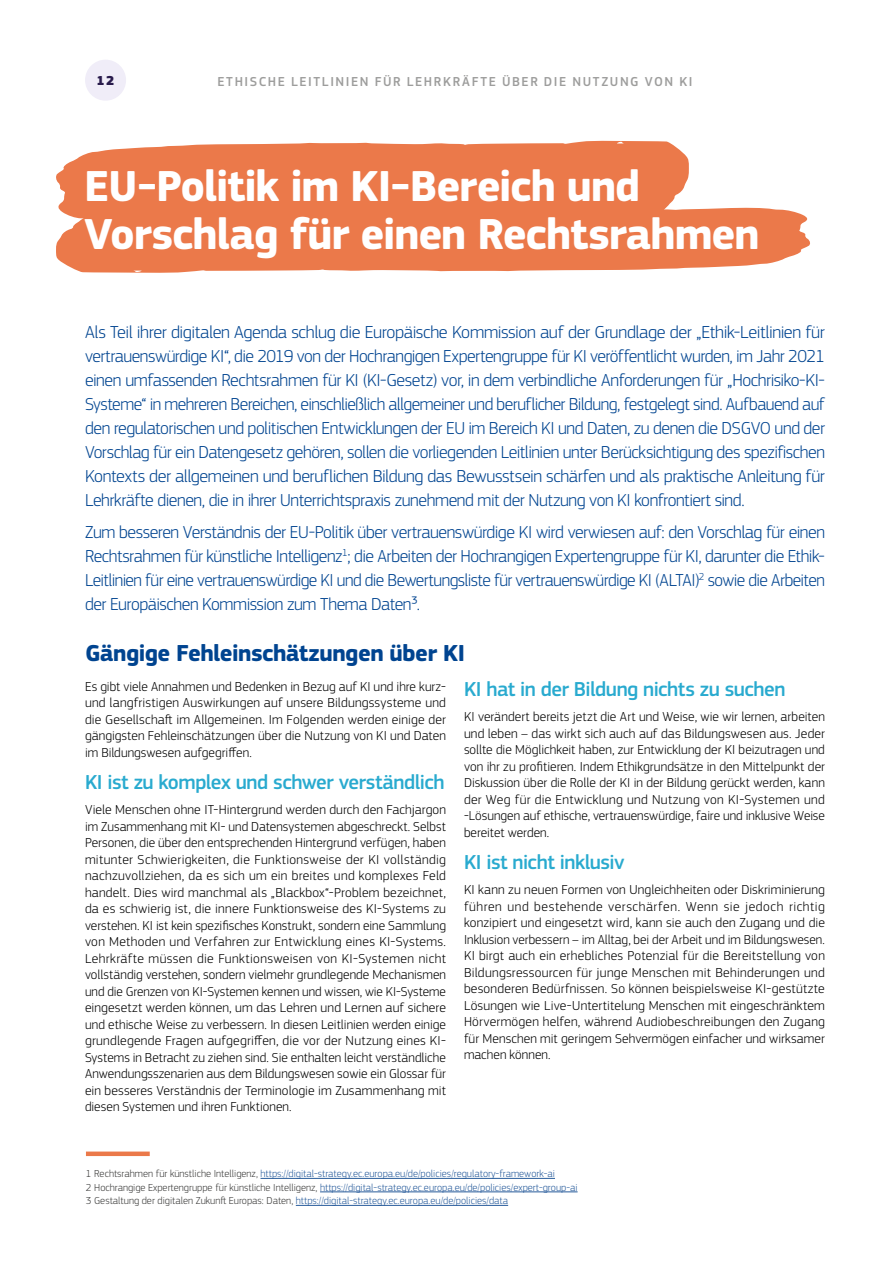
<style>
.page{position:relative;width:893px;height:1263px;background:#fff}
.page>*{position:absolute;margin:0;border:0;box-sizing:border-box;transform-origin:0 0}
.t1{font:700 45px/48px "EC Square Sans Pro";letter-spacing:-.025em;color:#fff}
.t2{font:700 24px "EC Square Sans Pro";letter-spacing:-.02em;color:#004490}
.t3{font:500 21px "EC Square Sans Pro";letter-spacing:-.025em;color:#29aacf}
.Leading_Text{font:300 18px/24px "EC Square Sans Pro";letter-spacing:-.025em;color:#004490;text-align:justify}
.Body{font:300 13.5px/16.5px "EC Square Sans Pro";color:#000;text-align:justify}
.t4{font:500 13.5px "EC Square Sans Pro";letter-spacing:.12em;color:#9d9d9c}
.t5{font:900 13.5px "EC Square Sans Pro Extra";color:#291b4c}
.Footnote{font:300 10.5px/13.5px "EC Square Sans Pro";color:#275b9b}
.s1{color:#3c3c3b}
</style>
<div class="page">
<svg style="left:56px;top:141px;width:633px;height:66px;background:#ec8257"></svg>
<svg style="left:56px;top:207px;width:754px;height:66px;background:#ec8357"></svg>
<div style="left:85px;top:60px;width:41px;height:41px;background:#f0edf8;border-radius:50%"></div>
<div style="left:86px;top:1151px;width:64px;height:5px;background:#eb794a"></div>
<hr style="left:260px;top:1178px;width:295px;height:1px;background:#275b9b">
<hr style="left:320px;top:1191px;width:258px;height:1px;background:#275b9b">
<hr style="left:296px;top:1205px;width:212px;height:1px;background:#275b9b">
<p class="t5" style="left:97px;top:72px;width:19px">12</p>
<p class="t4" style="left:217px;top:73px;width:477px">ETHISCHE LEITLINIEN FÜR LEHRKRÄFTE ÜBER DIE NUTZUNG VON KI</p>
<h1 class="t1" style="left:84px;top:163px;width:677px">EU-Politik im KI-Bereich und<br>Vorschlag für einen Rechtsrahmen</h1>
<p class="Leading_Text" style="left:85px;top:320px;width:741px">Als Teil ihrer digitalen Agenda schlug die Europäische Kommission auf der Grundlage der „Ethik-Leitlinien für vertrauenswürdige KI“, die 2019 von der Hochrangigen Expertengruppe für KI veröffentlicht wurden, im Jahr 2021 einen umfassenden Rechtsrahmen für KI (KI-Gesetz) vor, in dem verbindliche Anforderungen für „Hochrisiko-KI-Systeme“ in mehreren Bereichen, einschließlich allgemeiner und beruflicher Bildung, festgelegt sind. Aufbauend auf den regulatorischen und politischen Entwicklungen der EU im Bereich KI und Daten, zu denen die DSGVO und der Vorschlag für ein Datengesetz gehören, sollen die vorliegenden Leitlinien unter Berücksichtigung des spezifischen Kontexts der allgemeinen und beruflichen Bildung das Bewusstsein schärfen und als praktische Anleitung für Lehrkräfte dienen, die in ihrer Unterrichtspraxis zunehmend mit der Nutzung von KI konfrontiert sind.</p>
<p class="Leading_Text" style="left:85px;top:520px;width:741px">Zum besseren Verständnis der EU-Politik über vertrauenswürdige KI wird verwiesen auf: den Vorschlag für einen Rechtsrahmen für künstliche Intelligenz<sup>1</sup>; die Arbeiten der Hochrangigen Expertengruppe für KI, darunter die Ethik-Leitlinien für eine vertrauenswürdige KI und die Bewertungsliste für vertrauenswürdige KI (ALTAI)<sup>2</sup> sowie die Arbeiten der Europäischen Kommission zum Thema Daten³.</p>
<h2 class="t2" style="left:85px;top:638px;width:381px">Gängige Fehleinschätzungen über KI</h2>
<p class="Body" style="left:85px;top:678px;width:362px">Es gibt viele Annahmen und Bedenken in Bezug auf KI und ihre kurz&shy;und langfristigen Auswirkungen auf unsere Bildungssysteme und die Gesellschaft im Allgemeinen. Im Folgenden werden einige der gängigsten Fehleinschätzungen über die Nutzung von KI und Daten im Bildungswesen aufgegriffen.</p>
<h3 class="t3" style="left:85px;top:770px;width:361px">KI ist zu komplex und schwer verständlich</h3>
<p class="Body" style="left:85px;top:801px;width:362px">Viele Menschen ohne IT-Hintergrund werden durch den Fachjargon im Zusammenhang mit KI- und Datensystemen abgeschreckt. Selbst Personen, die über den entsprechenden Hintergrund verfügen, haben mitunter Schwierigkeiten, die Funktionsweise der KI vollständig nachzuvollziehen, da es sich um ein breites und komplexes Feld handelt. Dies wird manchmal als „Blackbox“-Problem bezeichnet, da es schwierig ist, die innere Funktionsweise des KI-Systems zu verstehen. KI ist kein spezifisches Konstrukt, sondern eine Sammlung von Methoden und Verfahren zur Entwicklung eines KI-Systems.<br>Lehrkräfte müssen die Funktionsweisen von KI-Systemen nicht vollständig verstehen, sondern vielmehr grundlegende Mechanismen und die Grenzen von KI-Systemen kennen und wissen, wie KI-Systeme eingesetzt werden können, um das Lehren und Lernen auf sichere und ethische Weise zu verbessern. In diesen Leitlinien werden einige grundlegende Fragen aufgegriffen, die vor der Nutzung eines KI-Systems in Betracht zu ziehen sind. Sie enthalten leicht verständliche Anwendungsszenarien aus dem Bildungswesen sowie ein Glossar für ein besseres Verständnis der Terminologie im Zusammenhang mit diesen Systemen und ihren Funktionen.</p>
<h3 class="t3" style="left:464px;top:677px;width:323px">KI hat in der Bildung nichts zu suchen</h3>
<p class="Body" style="left:464px;top:708px;width:362px">KI verändert bereits jetzt die Art und Weise, wie wir lernen, arbeiten und leben – das wirkt sich auch auf das Bildungswesen aus. Jeder sollte die Möglichkeit haben, zur Entwicklung der KI beizutragen und von ihr zu profitieren. Indem Ethikgrundsätze in den Mittelpunkt der Diskussion über die Rolle der KI in der Bildung gerückt werden, kann der Weg für die Entwicklung und Nutzung von KI-Systemen und -Lösungen auf ethische, vertrauenswürdige, faire und inklusive Weise bereitet werden.</p>
<h3 class="t3" style="left:464px;top:850px;width:162px">KI ist nicht inklusiv</h3>
<p class="Body" style="left:464px;top:881px;width:362px">KI kann zu neuen Formen von Ungleichheiten oder Diskriminierung führen und bestehende verschärfen. Wenn sie jedoch richtig konzipiert und eingesetzt wird, kann sie auch den Zugang und die Inklusion verbessern – im Alltag, bei der Arbeit und im Bildungswesen.<br>KI birgt auch ein erhebliches Potenzial für die Bereitstellung von Bildungsressourcen für junge Menschen mit Behinderungen und besonderen Bedürfnissen. So können beispielsweise KI-gestützte Lösungen wie Live-Untertitelung Menschen mit eingeschränktem Hörvermögen helfen, während Audiobeschreibungen den Zugang für Menschen mit geringem Sehvermögen einfacher und wirksamer machen können.</p>
<p class="Footnote" style="left:86px;top:1167px;width:493px"><span class="s1">1 Rechtsrahmen für künstliche Intelligenz,</span> https://digital-strategy.ec.europa.eu/de/policies/regulatory-framework-ai<br><span class="s1">2 Hochrangige Expertengruppe für künstliche Intelligenz,</span> https://digital-strategy.ec.europa.eu/de/policies/expert-group-ai<br><span class="s1">3 Gestaltung der digitalen Zukunft Europas: Daten,</span> https://digital-strategy.ec.europa.eu/de/policies/data</p>
</div>
